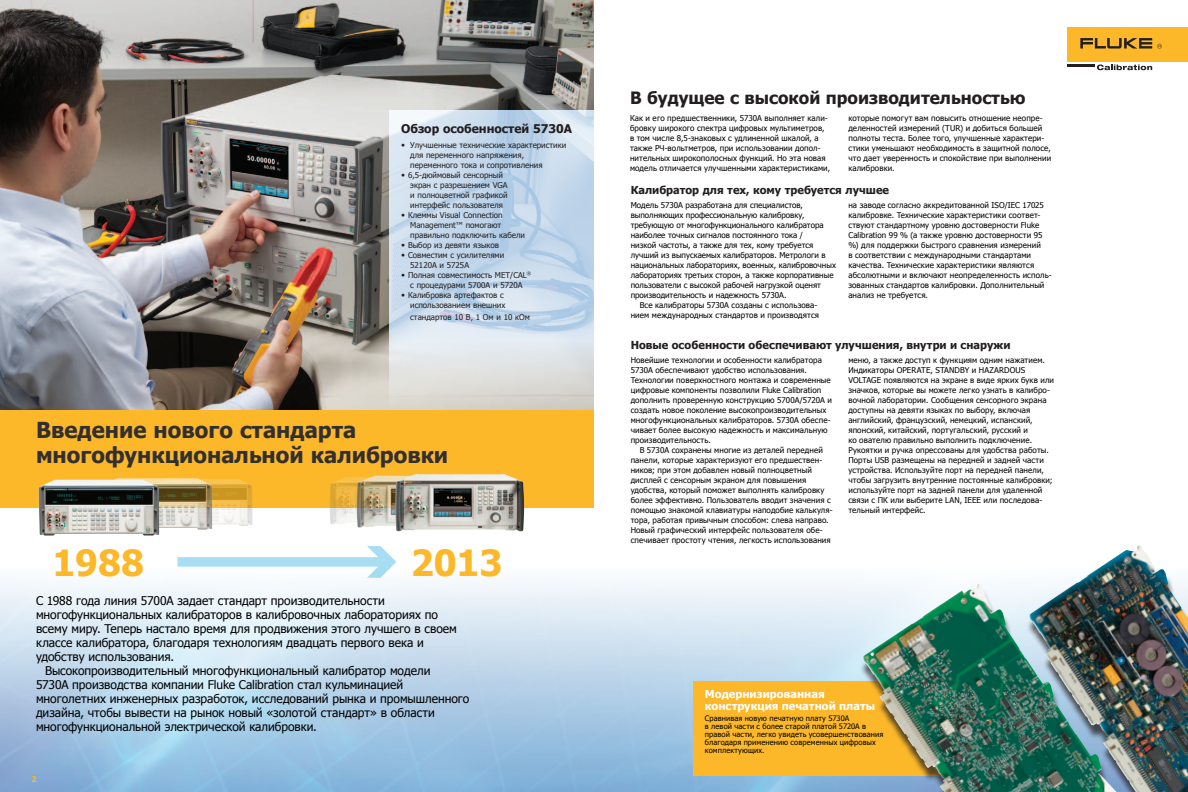
<style>
.page{position:relative;width:1188px;height:792px;background:#fff}
.page>*{position:absolute;margin:0;border:0;box-sizing:border-box;transform-origin:0 0}
.t1{font:700 36px "Tahoma";color:#fcb828}
.t2{font:700 22px/25px "Tahoma";color:#312f30}
.t3{font:700 17px "Tahoma";color:#231f20}
.t4{font:12px "Tahoma";letter-spacing:-.005em;color:#000}
.t5{font:700 12px "Tahoma";color:#231f20}
.t6{font:700 11px "Tahoma";color:#231f20}
.t7{font:700 11px/12px "Tahoma";letter-spacing:.005em;color:#fff}
.t8{font:8px/10px "Tahoma";letter-spacing:.01em;color:#000}
.t9{font:8px/10px "Tahoma";color:#231f20}
.t10{font:700 8px "Tahoma";color:#fcb828}
.t11{font:7.5px/8px "Tahoma";letter-spacing:.015em;color:#000}
.s1{font-family:"Helvetica Neue LT Pro";font-weight:700}
</style>
<div class="page">
<img style="left:0;top:0;width:594px;height:410px">
<div style="left:1067px;top:27px;width:121px;height:35px;background:#fcb828"></div>
<svg style="left:1080px;top:38px;width:82px;height:11px"></svg>
<hr style="left:1067px;top:65px;width:27px;height:2px;background:#231f20">
<svg style="left:1097px;top:65px;width:55px;height:5px"></svg>
<div style="left:0;top:410px;width:594px;height:98px;background:#fcb828"></div>
<svg style="left:390px;top:110px;width:204px;height:300px"></svg>
<div style="left:693px;top:681px;width:274px;height:95px;background:#fcb828"></div>
<div style="left:860px;top:550px;width:328px;height:242px;background:#231f20;opacity:.75"></div>
<img style="left:918px;top:545px;width:270px;height:247px">
<img style="left:212px;top:479px;width:41px;height:47px">
<img style="left:329px;top:477px;width:28px;height:47px">
<img style="left:357px;top:475px;width:38px;height:53px">
<img style="left:395px;top:474px;width:129px;height:57px">
<img style="left:102px;top:478px;width:110px;height:51px">
<img style="left:39px;top:480px;width:120px;height:55px">
<svg style="left:177px;top:546px;width:219px;height:32px"></svg>
<h3 class="t5" style="left:401px;top:121px;width:172px">Обзор особенностей 5730A</h3>
<p class="t9" style="left:410px;top:140px;width:157px;text-indent:-9px"><span class="s1">•</span> Улучшенные технические характеристики для переменного напряжения, переменного тока и сопротивления</p>
<p class="t9" style="left:410px;top:170px;width:99px;text-indent:-9px"><span class="s1">•</span> 6,5-дюймовый сенсорный экран с разрешением VGA и полноцветной графикой интерфейс пользователя</p>
<p class="t9" style="left:410px;top:210px;width:116px;text-indent:-9px"><span class="s1">•</span> Клеммы Visual Connection<br>Management™ помогают правильно подключить кабели</p>
<p class="t9" style="left:401px;top:240px;width:99px"><span class="s1">•</span> Выбор из девяти языков</p>
<p class="t9" style="left:410px;top:250px;width:95px;text-indent:-9px"><span class="s1">•</span> Совместим с усилителями<br>52120A и 5725A</p>
<p class="t9" style="left:401px;top:270px;width:132px;text-align:center"><span class="s1">•</span> Полная совместимость MET/CAL<sup>® </sup>с процедурами 5700A и 5720A</p>
<p class="t9" style="left:401px;top:290px;width:106px;text-align:right"><span class="s1">•</span> Калибровка артефактов с использованием внешних</p>
<p class="t9" style="left:410px;top:312px;width:121px">стандартов 10 В, 1 Ом и 10 кОм</p>
<h2 class="t2" style="left:36px;top:417px;width:414px">Введение нового стандарта многофункциональной калибровки</h2>
<h1 class="t1" style="left:52px;top:538px;width:93px">1988</h1>
<h1 class="t1" style="left:411px;top:538px;width:93px">2013</h1>
<h3 class="t4" style="left:36px;top:592px;width:350px">С 1988 года линия 5700A задает стандарт производительности</h3>
<h3 class="t4" style="left:36px;top:606px;width:403px">многофункциональных калибраторов в калибровочных лабораториях по</h3>
<h3 class="t4" style="left:36px;top:620px;width:422px">всему миру. Теперь настало время для продвижения этого лучшего в своем</h3>
<h3 class="t4" style="left:36px;top:634px;width:389px">классе калибратора, благодаря технологиям двадцать первого века и</h3>
<h3 class="t4" style="left:36px;top:648px;width:140px">удобству использования.</h3>
<h3 class="t4" style="left:45px;top:662px;width:387px">Высокопроизводительный многофункциональный калибратор модели</h3>
<h3 class="t4" style="left:36px;top:676px;width:369px">5730A производства компании Fluke Calibration стал кульминацией</h3>
<h3 class="t4" style="left:36px;top:690px;width:435px">многолетних инженерных разработок, исследований рынка и промышленного</h3>
<h3 class="t4" style="left:36px;top:704px;width:400px">дизайна, чтобы вывести на рынок новый «золотой стандарт» в области</h3>
<h3 class="t4" style="left:36px;top:718px;width:282px">многофункциональной электрической калибровки.</h3>
<p class="t10" style="left:31px;top:774px;width:7px">2</p>
<h3 class="t3" style="left:630px;top:86px;width:397px">В будущее с высокой производительностью</h3>
<p class="t8" style="left:630px;top:113px;width:202px">Как и его предшественники, 5730A выполняет кали&shy;бровку широкого спектра цифровых мультиметров, в том числе 8,5-знаковых с удлиненной шкалой, а также РЧ-вольтметров, при использовании допол&shy;нительных широкополосных функций. Но эта новая модель отличается улучшенными характеристиками,</p>
<p class="t8" style="left:848px;top:113px;width:204px">которые помогут вам повысить отношение неопре&shy;деленностей измерений (TUR) и добиться большей полноты теста. Более того, улучшенные характери&shy;стики уменьшают необходимость в защитной полосе, что дает уверенность и спокойствие при выполнении калибровки.</p>
<h3 class="t6" style="left:631px;top:182px;width:260px">Калибратор для тех, кому требуется лучшее</h3>
<p class="t8" style="left:631px;top:199px;width:174px">Модель 5730A разработана для специалистов,</p>
<p class="t8" style="left:631px;top:209px;width:176px">выполняющих профессиональную калибровку,</p>
<p class="t8" style="left:631px;top:219px;width:194px">требующую от многофункционального калибратора</p>
<p class="t8" style="left:631px;top:229px;width:174px">наиболее точных сигналов постоянного тока /</p>
<p class="t8" style="left:631px;top:239px;width:184px">низкой частоты, а также для тех, кому требуется</p>
<p class="t8" style="left:631px;top:249px;width:196px">лучший из выпускаемых калибраторов. Метрологи в</p>
<p class="t8" style="left:631px;top:259px;width:207px">национальных лабораториях, военных, калибровочных</p>
<p class="t8" style="left:631px;top:269px;width:204px">лабораториях третьих сторон, а также корпоративные</p>
<p class="t8" style="left:631px;top:279px;width:192px">пользователи с высокой рабочей нагрузкой оценят</p>
<p class="t8" style="left:631px;top:289px;width:157px">производительность и надежность 5730A.</p>
<p class="t8" style="left:640px;top:299px;width:179px">Все калибраторы 5730A созданы с использова-</p>
<p class="t8" style="left:631px;top:309px;width:190px">нием международных стандартов и производятся</p>
<p class="t8" style="left:848px;top:199px;width:205px">на заводе согласно аккредитованной ISO/IEC 17025 калибровке. Технические характеристики соответ&shy;ствуют стандартному уровню достоверности Fluke Calibration 99 % (а также уровню достоверности 95 %) для поддержки быстрого сравнения измерений<br>в соответствии с международными стандартами качества. Технические характеристики являются абсолютными и включают неопределенность исполь&shy;зованных стандартов калибровки. Дополнительный анализ не требуется.</p>
<h3 class="t6" style="left:631px;top:338px;width:381px">Новые особенности обеспечивают улучшения, внутри и снаружи</h3>
<p class="t8" style="left:631px;top:355px;width:203px">Новейшие технологии и особенности калибратора 5730A обеспечивают удобство использования.<br>Технологии поверхностного монтажа и современные цифровые компоненты позволили Fluke Calibration дополнить проверенную конструкцию 5700A/5720A и создать новое поколение высокопроизводительных многофункциональных калибраторов. 5730A обеспе&shy;чивает более высокую надежность и максимальную производительность.</p>
<p class="t8" style="left:631px;top:445px;width:203px;text-indent:9px">В 5730A сохранены многие из деталей передней панели, которые характеризуют его предшествен&shy;ников; при этом добавлен новый полноцветный дисплей с сенсорным экраном для повышения удобства, который поможет выполнять калибровку более эффективно. Пользователь вводит значения с помощью знакомой клавиатуры наподобие калькуля&shy;тора, работая привычным способом: слева направо.<br>Новый графический интерфейс пользователя обе&shy;спечивает простоту чтения, легкость использования</p>
<p class="t8" style="left:848px;top:355px;width:207px">меню, а также доступ к функциям одним нажатием.<br>Индикаторы OPERATE, STANDBY и HAZARDOUS VOLTAGE появляются на экране в виде ярких букв или значков, которые вы можете легко узнать в калибро&shy;вочной лаборатории. Сообщения сенсорного экрана доступны на девяти языках по выбору, включая английский, французский, немецкий, испанский, японский, китайский, португальский, русский и<br>ко ователю правильно выполнить подключение.<br>Рукоятки и ручка опрессованы для удобства работы.<br>Порты USB размещены на передней и задней части устройства. Используйте порт на передней панели, чтобы загрузить внутренние постоянные калибровки; используйте порт на задней панели для удаленной связи с ПК или выберите LAN, IEEE или последова&shy;тельный интерфейс.</p>
<h3 class="t7" style="left:705px;top:687px;width:172px">Модернизированная конструкция печатной платы</h3>
<p class="t11" style="left:705px;top:714px;width:180px">Сравнивая новую печатную плату 5730A<br>в левой части с более старой платой 5720A в правой части, легко увидеть усовершенствования благодаря применению современных цифровых комплектующих.</p>
</div>
